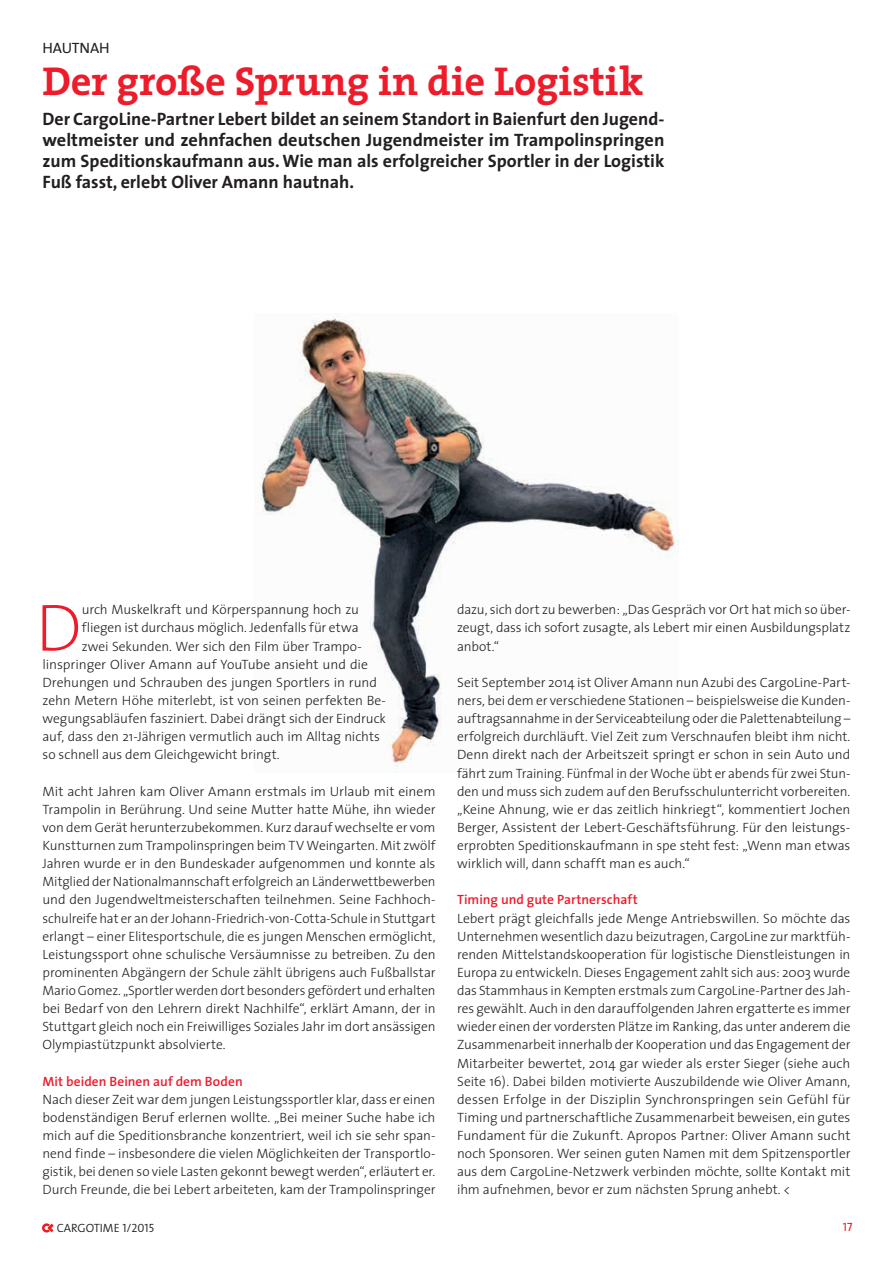
<style>
.page{position:relative;width:893px;height:1263px;background:#fff}
.page>*{position:absolute;margin:0;border:0;box-sizing:border-box;transform-origin:0 0}
.t1{font:200 67.2px "The Sans";color:#ee1b2b}
.t2{font:700 40.5px "The Serif";letter-spacing:-.005em;color:#ee1b2b}
.t3{font:700 18px/21px "The Sans";color:#231f20;text-align:justify}
.t4{font:15px "The Sans";letter-spacing:-.005em;color:#231f20}
.t5{font:300 13.5px/18.1px "The Sans";letter-spacing:-.005em;color:#231f20;text-align:justify}
.t6{font:600 13.5px "The Sans";letter-spacing:.005em;color:#ee1b2b}
.t7{font:12px "The Sans Semi Light Caps";color:#231f20}
.t8{font:12px "The Sans Caps";color:#ee1b2b}
</style>
<div class="page">
<svg style="left:42px;top:1223px;width:12px;height:9px"></svg>
<img style="left:254px;top:315px;width:421px;height:452px">
<p class="t4" style="left:43px;top:36px;width:69px">HAUTNAH</p>
<h2 class="t2" style="left:43px;top:48px;width:602px">Der große Sprung in die Logistik</h2>
<p class="t3" style="left:43px;top:108px;width:623px">Der CargoLine-Partner Lebert bildet an seinem Standort in Baienfurt den Jugend&shy;weltmeister und zehnfachen deutschen Jugendmeister im Trampolinspringen zum Speditionskaufmann aus. Wie man als erfolgreicher Sportler in der Logistik Fuß fasst, erlebt Oliver Amann hautnah.</p>
<h1 class="t1" style="left:36px;top:572px;width:47px">D</h1>
<p class="t5" style="left:82px;top:600px;width:279px">urch Muskelkraft und Körperspannung hoch zu</p>
<p class="t5" style="left:82px;top:618px;width:279px">fliegen ist durchaus möglich. Jedenfalls für etwa</p>
<p class="t5" style="left:82px;top:636px;width:282px">zwei Sekunden. Wer sich den Film über Trampo-</p>
<p class="t5" style="left:43px;top:655px;width:327px">linspringer Oliver Amann auf YouTube ansieht und die</p>
<p class="t5" style="left:43px;top:673px;width:336px">Drehungen und Schrauben des jungen Sportlers in rund</p>
<p class="t5" style="left:43px;top:691px;width:345px">zehn Metern Höhe miterlebt, ist von seinen perfekten Be-</p>
<p class="t5" style="left:43px;top:709px;width:345px">wegungsabläufen fasziniert. Dabei drängt sich der Eindruck</p>
<p class="t5" style="left:43px;top:727px;width:339px">auf, dass den 21-Jährigen vermutlich auch im Alltag nichts</p>
<p class="t5" style="left:43px;top:745px;width:239px">so schnell aus dem Gleichgewicht bringt.</p>
<p class="t5" style="left:43px;top:781px;width:395px">Mit acht Jahren kam Oliver Amann erstmals im Urlaub mit einem Trampolin in Berührung. Und seine Mutter hatte Mühe, ihn wieder von dem Gerät herunterzubekommen. Kurz darauf wechselte er vom Kunstturnen zum Trampolinspringen beim TV Weingarten. Mit zwölf Jahren wurde er in den Bundeskader aufgenommen und konnte als Mitglied der Nationalmannschaft erfolgreich an Länderwettbewerben und den Jugendweltmeisterschaften teilnehmen. Seine Fachhoch&shy;schulreife hat er an der Johann-Friedrich-von-Cotta-Schule in Stuttgart erlangt – einer Elitesportschule, die es jungen Menschen ermöglicht, Leistungssport ohne schulische Versäumnisse zu betreiben. Zu den prominenten Abgängern der Schule zählt übrigens auch Fußballstar Mario Gomez. „Sportler werden dort besonders gefördert und erhalten bei Bedarf von den Lehrern direkt Nachhilfe“, erklärt Amann, der in Stuttgart gleich noch ein Freiwilliges Soziales Jahr im dort ansässigen Olympiastützpunkt absolvierte.</p>
<p class="t6" style="left:43px;top:1070px;width:202px">Mit beiden Beinen auf dem Boden</p>
<p class="t5" style="left:43px;top:1090px;width:394px">Nach dieser Zeit war dem jungen Leistungssportler klar, dass er einen bodenständigen Beruf erlernen wollte. „Bei meiner Suche habe ich mich auf die Speditionsbranche konzentriert, weil ich sie sehr span&shy;nend finde – insbesondere die vielen Möglichkeiten der Transportlo&shy;gistik, bei denen so viele Lasten gekonnt bewegt werden“, erläutert er.<br>Durch Freunde, die bei Lebert arbeiteten, kam der Trampolinspringer</p>
<p class="t5" style="left:457px;top:600px;width:395px">dazu, sich dort zu bewerben: „Das Gespräch vor Ort hat mich so über&shy;zeugt, dass ich sofort zusagte, als Lebert mir einen Ausbildungsplatz anbot.“</p>
<p class="t5" style="left:457px;top:673px;width:395px">Seit September 2014 ist Oliver Amann nun Azubi des CargoLine-Part&shy;ners, bei dem er verschiedene Stationen – beispielsweise die Kunden&shy;auftragsannahme in der Serviceabteilung oder die Palettenabteilung – erfolgreich durchläuft. Viel Zeit zum Verschnaufen bleibt ihm nicht.<br>Denn direkt nach der Arbeitszeit springt er schon in sein Auto und fährt zum Training. Fünfmal in der Woche übt er abends für zwei Stun&shy;den und muss sich zudem auf den Berufsschulunterricht vorbereiten. „Keine Ahnung, wie er das zeitlich hinkriegt“, kommentiert Jochen Berger, Assistent der Lebert-Geschäftsführung. Für den leistungs&shy;erprobten Speditionskaufmann in spe steht fest: „Wenn man etwas wirklich will, dann schafft man es auch.“</p>
<p class="t6" style="left:457px;top:888px;width:182px">Timing und gute Partnerschaft</p>
<p class="t5" style="left:457px;top:908px;width:395px">Lebert prägt gleichfalls jede Menge Antriebswillen. So möchte das Unternehmen wesentlich dazu beizutragen, CargoLine zur marktfüh&shy;renden Mittelstandskooperation für logistische Dienstleistungen in Europa zu entwickeln. Dieses Engagement zahlt sich aus: 2003 wurde das Stammhaus in Kempten erstmals zum CargoLine-Partner des Jah&shy;res gewählt. Auch in den darauffolgenden Jahren ergatterte es immer wieder einen der vordersten Plätze im Ranking, das unter anderem die Zusammenarbeit innerhalb der Kooperation und das Engagement der Mitarbeiter bewertet, 2014 gar wieder als erster Sieger (siehe auch Seite 16). Dabei bilden motivierte Auszubildende wie Oliver Amann, dessen Erfolge in der Disziplin Synchronspringen sein Gefühl für Timing und partnerschaftliche Zusammenarbeit beweisen, ein gutes Fundament für die Zukunft. Apropos Partner: Oliver Amann sucht noch Sponsoren. Wer seinen guten Namen mit dem Spitzensportler aus dem CargoLine-Netzwerk verbinden möchte, sollte Kontakt mit ihm aufnehmen, bevor er zum nächsten Sprung anhebt. &lt;</p>
<p class="t7" style="left:57px;top:1218px;width:99px">CARGOTIME 1/2015</p>
<p class="t8" style="left:843px;top:1217px;width:11px">17</p>
</div>
